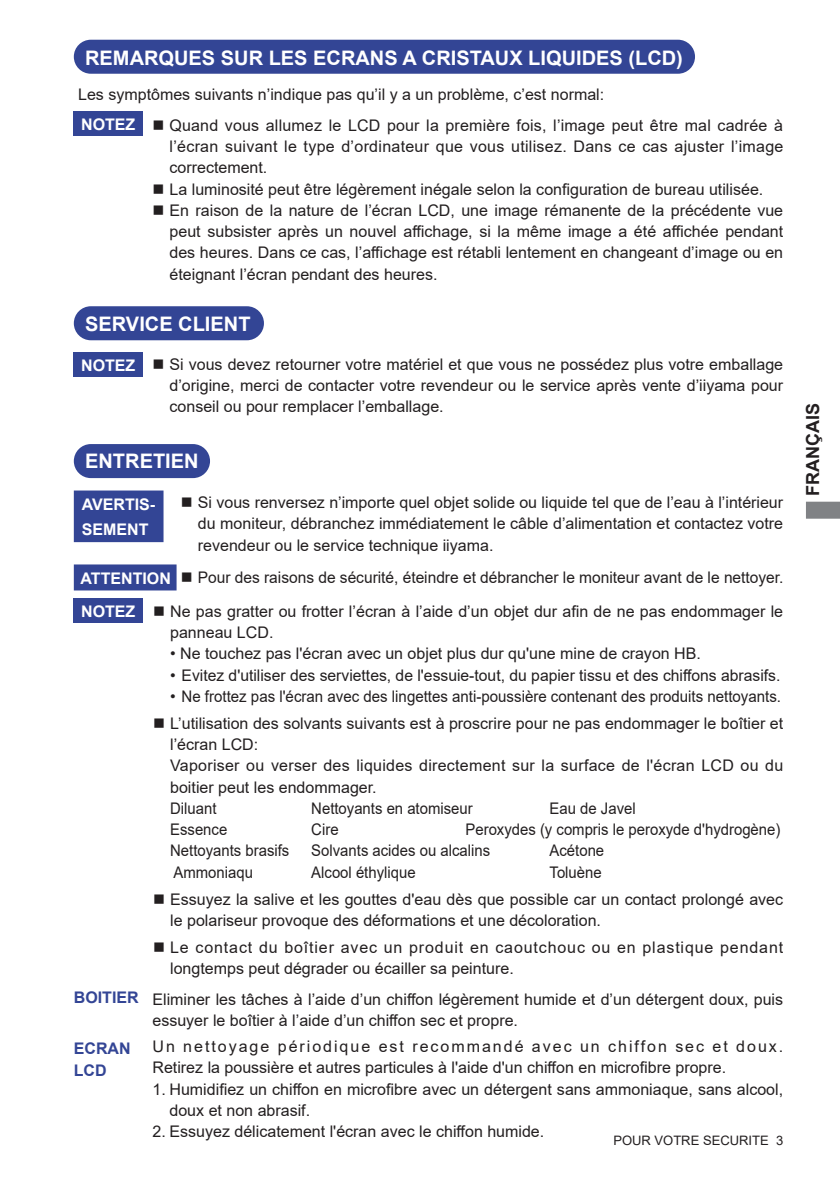
<style>
.page{position:relative;width:840px;height:1191px;background:#fff}
.page>*{position:absolute;margin:0;border:0;box-sizing:border-box;transform-origin:0 0}
.t1{font:700 20px "Arial";color:#fff}
.t2{font:700 18px "Arial";color:#231f20}
.t3{font:16px/21.2px "Arial";color:#231f20}
.t4{font:16px "Arial";color:#231f20;scale:.93 1}
.t5{font:16px/21.2px "Arial";letter-spacing:.055em;color:#231f20}
.t6{font:700 16px/24px "Arial";color:#fff}
.t7{font:700 16px/22.6px "Arial";color:#334595}
.t8{font:13px "Arial";color:#231f20}
</style>
<div class="page">
<svg style="left:806px;top:502px;width:33px;height:16px"></svg>
<div style="left:75px;top:445px;width:134px;height:32px;background:#334595;border-radius:16px"></div>
<div style="left:74px;top:444px;width:136px;height:34px;border:2px solid #334595;border-radius:16px"></div>
<div style="left:75px;top:307px;width:188px;height:32px;background:#334595;border-radius:16px"></div>
<div style="left:74px;top:306px;width:190px;height:34px;border:2px solid #334595;border-radius:16px"></div>
<div style="left:75px;top:41px;width:618px;height:32px;background:#334595;border-radius:16px"></div>
<div style="left:74px;top:40px;width:620px;height:34px;border:2px solid #334595;border-radius:16px"></div>
<div style="left:74px;top:490px;width:89px;height:52px;background:#334595;border:2px solid #334595"></div>
<div style="left:74px;top:111px;width:69px;height:25px;background:#334595"></div>
<div style="left:74px;top:352px;width:69px;height:25px;background:#334595"></div>
<div style="left:74px;top:598px;width:69px;height:24px;background:#334595"></div>
<div style="left:74px;top:564px;width:102px;height:26px;background:#334595;border:2px solid #334595"></div>
<p class="t1" style="left:85px;top:43px;width:599px">REMARQUES SUR LES ECRANS A CRISTAUX LIQUIDES (LCD)</p>
<p class="t3" style="left:78px;top:84px;width:527px">Les symptômes suivants n’indique pas qu’il y a un problème, c’est normal:</p>
<p class="t3" style="left:169px;top:114px;width:615px;text-align:justify;text-indent:-17px">■ Quand vous allumez le LCD pour la première fois, l’image peut être mal cadrée à l’écran suivant le type d’ordinateur que vous utilisez. Dans ce cas ajuster l’image correctement.</p>
<p class="t3" style="left:152px;top:178px;width:612px">■ La luminosité peut être légèrement inégale selon la configuration de bureau utilisée.</p>
<p class="t3" style="left:169px;top:199px;width:615px;text-align:justify;text-indent:-17px">■ En raison de la nature de l’écran LCD, une image rémanente de la précédente vue peut subsister après un nouvel affichage, si la même image a été affichée pendant des heures. Dans ce cas, l’affichage est rétabli lentement en changeant d’image ou en éteignant l’écran pendant des heures.</p>
<p class="t6" style="left:81px;top:113px;width:56px">NOTEZ</p>
<p class="t1" style="left:85px;top:310px;width:167px">SERVICE CLIENT</p>
<p class="t6" style="left:81px;top:353px;width:56px">NOTEZ</p>
<p class="t3" style="left:169px;top:353px;width:614px;text-align:justify;text-indent:-17px">■ Si vous devez retourner votre matériel et que vous ne possédez plus votre emballage d’origine, merci de contacter votre revendeur ou le service après vente d’iiyama pour conseil ou pour remplacer l’emballage.</p>
<p class="t1" style="left:85px;top:447px;width:115px">ENTRETIEN</p>
<p class="t6" style="left:82px;top:493px;width:75px">AVERTIS-<br>SEMENT</p>
<p class="t3" style="left:198px;top:492px;width:586px;text-align:justify;text-indent:-17px">■ Si vous renversez n’importe quel objet solide ou liquide tel que de l’eau à l’intérieur du moniteur, débranchez immédiatement le câble d’alimentation et contactez votre revendeur ou le service technique iiyama.</p>
<p class="t3" style="left:181px;top:567px;width:603px">■ Pour des raisons de sécurité, éteindre et débrancher le moniteur avant de le nettoyer.</p>
<p class="t3" style="left:170px;top:600px;width:614px;text-indent:-17px">■ Ne pas gratter ou frotter l’écran à l’aide d’un objet dur afin de ne pas endommager le panneau LCD.</p>
<p class="t3" style="left:170px;top:643px;width:532px">• Ne touchez pas l'écran avec un objet plus dur qu'une mine de crayon HB.</p>
<p class="t3" style="left:170px;top:664px;width:611px">• Evitez d'utiliser des serviettes, de l'essuie-tout, du papier tissu et des chiffons abrasifs.</p>
<p class="t3" style="left:170px;top:685px;width:612px">• Ne frottez pas l'écran avec des lingettes anti-poussière contenant des produits nettoyants.</p>
<p class="t3" style="left:170px;top:712px;width:614px;text-indent:-17px">■ L’utilisation des solvants suivants est à proscrire pour ne pas endommager le boîtier et l’écran LCD:<br>Vaporiser ou verser des liquides directement sur la surface de l'écran LCD ou du boitier peut les endommager.<br>Diluant</p>
<p class="t6" style="left:80px;top:566px;width:92px">ATTENTION</p>
<p class="t6" style="left:81px;top:599px;width:56px">NOTEZ</p>
<p class="t4" style="left:311px;top:797px;width:175px">Nettoyants en atomiseur</p>
<p class="t4" style="left:549px;top:797px;width:94px">Eau de Javel</p>
<p class="t7" style="left:74px;top:986px;width:66px">BOITIER</p>
<p class="t7" style="left:74px;top:1037px;width:58px">ECRAN<br>LCD</p>
<p class="t4" style="left:170px;top:818px;width:63px">Essence</p>
<p class="t4" style="left:311px;top:818px;width:31px">Cire</p>
<p class="t4" style="left:465px;top:818px;width:340px">Peroxydes (y compris le peroxyde d'hydrogène)</p>
<p class="t4" style="left:170px;top:840px;width:130px">Nettoyants brasifs</p>
<p class="t4" style="left:311px;top:840px;width:194px">Solvants acides ou alcalins</p>
<p class="t4" style="left:549px;top:840px;width:60px">Acétone</p>
<p class="t4" style="left:173px;top:861px;width:87px">Ammoniaqu</p>
<p class="t4" style="left:311px;top:861px;width:114px">Alcool éthylique</p>
<p class="t4" style="left:549px;top:861px;width:58px">Toluène</p>
<p class="t3" style="left:170px;top:888px;width:614px;text-indent:-17px">■ Essuyez la salive et les gouttes d'eau dès que possible car un contact prolongé avec le polariseur provoque des déformations et une décoloration.</p>
<p class="t5" style="left:170px;top:936px;width:614px;text-indent:-17px">■ Le contact du boîtier avec un produit en caoutchouc ou en plastique pendant longtemps peut dégrader ou écailler sa peinture.</p>
<p class="t3" style="left:152px;top:988px;width:632px">Eliminer les tâches à l’aide d’un chiffon légèrement humide et d’un détergent doux, puis essuyer le boîtier à l’aide d’un chiffon sec et propre.</p>
<p class="t3" style="left:152px;top:1035px;width:632px">Un nettoyage périodique est recommandé avec un chiffon sec et doux.<br>Retirez la poussière et autres particules à l'aide d'un chiffon en microfibre propre.</p>
<p class="t3" style="left:169px;top:1078px;width:615px;text-indent:-17px">1. Humidifiez un chiffon en microfibre avec un détergent sans ammoniaque, sans alcool, doux et non abrasif.</p>
<p class="t3" style="left:152px;top:1120px;width:393px">2. Essuyez délicatement l'écran avec le chiffon humide.</p>
<p class="t8" style="left:613px;top:1131px;width:171px">POUR VOTRE SECURITE 3</p>
<p class="t2" style="left:799px;top:496px;width:94px;rotate:-90deg">FRANÇAIS</p>
</div>
